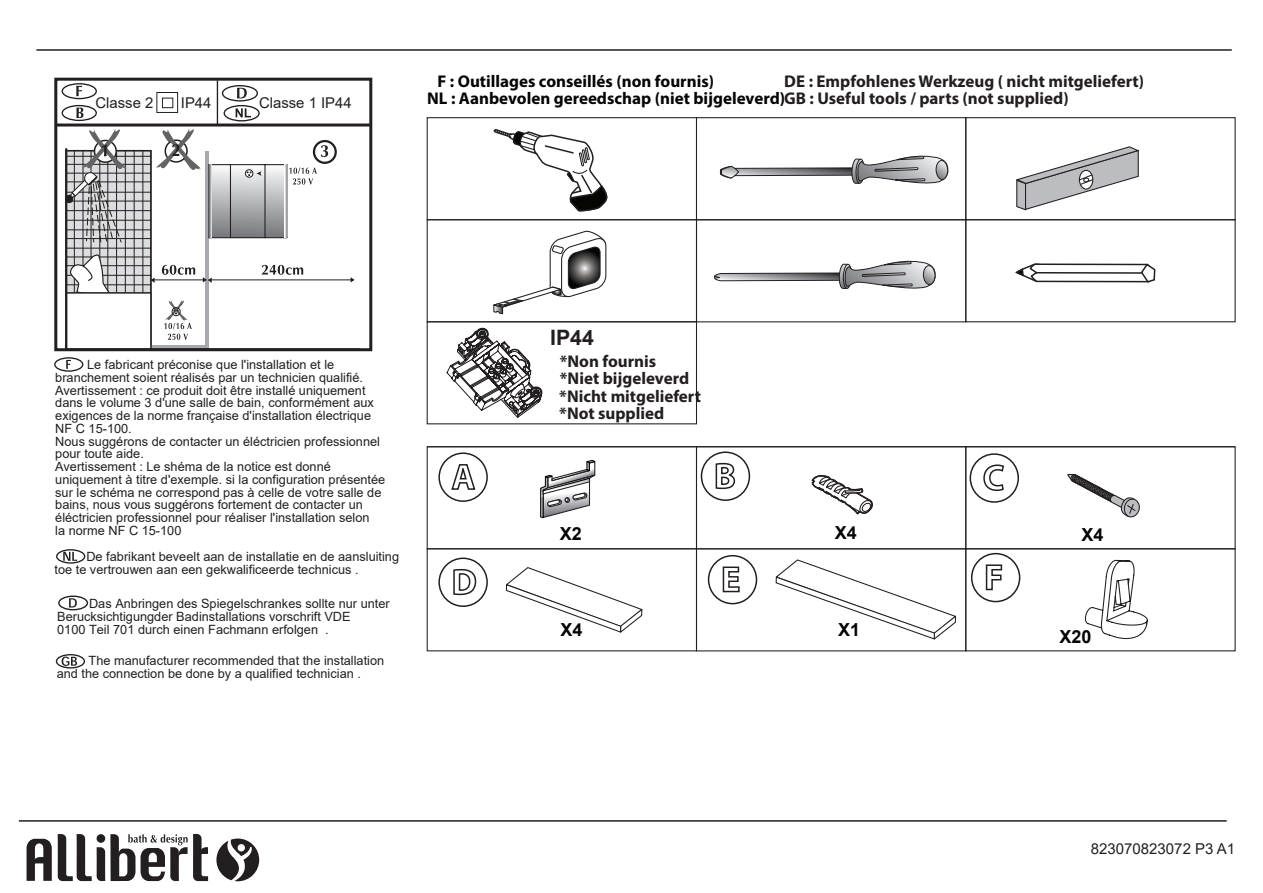
<style>
.page{position:relative;width:1263px;height:893px;background:#fff}
.page>*{position:absolute;margin:0;border:0;box-sizing:border-box;transform-origin:0 0}
.t1{font:700 21.3px "Arial";color:#231f20}
.t2{font:700 18px "Arial";color:#050504}
.t3{font:700 16.95px/17px "Myriad Pro";color:#231f20}
.t4{font:700 16.95px "Myriad Pro";color:#050504}
.t5{font:15px "Arial";color:#231f20}
.t6{font:14.85px "Arial";color:#231f20}
.t7{font:12.75px/12.8px "Arial";color:#231f20}
.s1{color:#050504}
</style>
<div class="page">
<hr style="left:36px;top:49px;width:1196px;height:2px;background:#231f20">
<hr style="left:19px;top:820px;width:1208px;height:2px;background:#231f20">
<div style="left:54px;top:357px;width:29px;height:15px;border:1px solid #231f20;border-radius:50%"></div>
<svg style="left:66px;top:360px;width:5px;height:9px"></svg>
<div style="left:56px;top:654px;width:29px;height:15px;border:1px solid #231f20;border-radius:50%"></div>
<svg style="left:62px;top:657px;width:15px;height:9px"></svg>
<div style="left:56px;top:549px;width:29px;height:15px;border:1px solid #231f20;border-radius:50%"></div>
<svg style="left:63px;top:552px;width:14px;height:9px"></svg>
<div style="left:58px;top:596px;width:30px;height:14px;border:1px solid #231f20;border-radius:50%"></div>
<svg style="left:69px;top:598px;width:8px;height:9px"></svg>
<svg style="left:314px;top:141px;width:22px;height:22px"></svg>
<div style="left:313px;top:140px;width:24px;height:24px;border:2px solid #231f20;border-radius:50%"></div>
<svg style="left:321px;top:145px;width:7px;height:2px"></svg>
<div style="left:62px;top:83px;width:35px;height:16px;border:1px solid #231f20;border-radius:50%"></div>
<svg style="left:76px;top:86px;width:6px;height:10px"></svg>
<div style="left:62px;top:105px;width:35px;height:16px;border:1px solid #231f20;border-radius:50%"></div>
<svg style="left:76px;top:108px;width:7px;height:10px"></svg>
<svg style="left:64px;top:147px;width:298px;height:205px"></svg>
<div style="left:54px;top:78px;width:318px;height:273px;border:3px solid #231f20"></div>
<div style="left:156px;top:92px;width:22px;height:21px;border:1px solid #231f20"></div>
<div style="left:162px;top:98px;width:11px;height:10px;border:1px solid #231f20"></div>
<svg style="left:156px;top:129px;width:45px;height:41px"></svg>
<svg style="left:162px;top:265px;width:33px;height:10px"></svg>
<hr style="left:56px;top:124px;width:314px;height:3px;background:#231f20">
<svg style="left:64px;top:129px;width:63px;height:114px"></svg>
<svg style="left:164px;top:300px;width:28px;height:40px"></svg>
<svg style="left:262px;top:265px;width:41px;height:10px"></svg>
<hr style="left:205px;top:151px;width:3px;height:197px;background:#a8a9ad">
<svg style="left:151px;top:278px;width:4px;height:5px"></svg>
<hr style="left:152px;top:280px;width:54px;height:1px;background:#231f20">
<svg style="left:203px;top:277px;width:9px;height:6px"></svg>
<svg style="left:351px;top:277px;width:3px;height:5px"></svg>
<hr style="left:209px;top:280px;width:145px;height:1px;background:#231f20">
<div style="left:222px;top:85px;width:36px;height:17px;border:1px solid #231f20;border-radius:50%"></div>
<svg style="left:237px;top:88px;width:10px;height:10px"></svg>
<div style="left:224px;top:105px;width:36px;height:16px;border:1px solid #231f20;border-radius:50%"></div>
<svg style="left:236px;top:108px;width:15px;height:9px"></svg>
<hr style="left:217px;top:80px;width:1px;height:44px;background:#231f20">
<svg style="left:714px;top:260px;width:222px;height:29px"></svg>
<div style="left:923px;top:265px;width:12px;height:20px;border:1px solid #231f20;border-radius:50%"></div>
<svg style="left:1015px;top:263px;width:141px;height:20px"></svg>
<hr style="left:1035px;top:272px;width:107px;height:2px;background:#231f20">
<svg style="left:1016px;top:146px;width:123px;height:65px"></svg>
<div style="left:427px;top:117px;width:270px;height:103px;border:1px solid #231f20"></div>
<div style="left:696px;top:117px;width:270px;height:103px;background:#fff;border:1px solid #231f20"></div>
<div style="left:965px;top:117px;width:271px;height:103px;border:1px solid #231f20"></div>
<div style="left:427px;top:219px;width:270px;height:103px;border:1px solid #231f20"></div>
<div style="left:696px;top:219px;width:270px;height:103px;border:1px solid #231f20"></div>
<div style="left:965px;top:219px;width:271px;height:103px;border:1px solid #231f20"></div>
<div style="left:427px;top:321px;width:270px;height:103px;border:1px solid #231f20"></div>
<svg style="left:720px;top:155px;width:228px;height:29px"></svg>
<svg style="left:493px;top:129px;width:115px;height:83px"></svg>
<svg style="left:493px;top:230px;width:114px;height:85px"></svg>
<svg style="left:446px;top:328px;width:96px;height:90px"></svg>
<svg style="left:209px;top:164px;width:108px;height:74px"></svg>
<hr style="left:230px;top:165px;width:1px;height:73px;background:#231f20">
<svg style="left:1067px;top:473px;width:73px;height:45px"></svg>
<svg style="left:811px;top:475px;width:62px;height:40px"></svg>
<svg style="left:540px;top:460px;width:56px;height:59px"></svg>
<svg style="left:505px;top:567px;width:138px;height:66px"></svg>
<svg style="left:453px;top:568px;width:24px;height:28px"></svg>
<div style="left:438px;top:557px;width:50px;height:50px;border:2px solid #231f20;border-radius:50%"></div>
<div style="left:427px;top:446px;width:270px;height:103px;border:1px solid #231f20"></div>
<div style="left:696px;top:446px;width:270px;height:103px;border:1px solid #231f20"></div>
<div style="left:965px;top:446px;width:270px;height:103px;border:1px solid #231f20"></div>
<svg style="left:450px;top:456px;width:26px;height:34px"></svg>
<div style="left:438px;top:452px;width:50px;height:50px;border:2px solid #231f20;border-radius:50%"></div>
<div style="left:427px;top:548px;width:270px;height:103px;border:1px solid #231f20"></div>
<div style="left:696px;top:548px;width:270px;height:103px;border:1px solid #231f20"></div>
<div style="left:965px;top:548px;width:270px;height:103px;border:1px solid #231f20"></div>
<svg style="left:715px;top:462px;width:21px;height:28px"></svg>
<div style="left:701px;top:451px;width:49px;height:50px;border:2px solid #231f20;border-radius:50%"></div>
<svg style="left:983px;top:464px;width:22px;height:27px"></svg>
<div style="left:969px;top:453px;width:50px;height:50px;border:2px solid #231f20;border-radius:50%"></div>
<svg style="left:722px;top:566px;width:18px;height:27px"></svg>
<div style="left:708px;top:555px;width:49px;height:49px;border:2px solid #231f20;border-radius:50%"></div>
<svg style="left:985px;top:564px;width:18px;height:27px"></svg>
<div style="left:971px;top:553px;width:49px;height:49px;border:2px solid #231f20;border-radius:50%"></div>
<svg style="left:1084px;top:559px;width:64px;height:81px"></svg>
<svg style="left:775px;top:559px;width:182px;height:81px"></svg>
<svg style="left:284px;top:165px;width:3px;height:73px"></svg>
<svg style="left:209px;top:165px;width:3px;height:73px"></svg>
<svg style="left:58px;top:834px;width:150px;height:47px"></svg>
<svg style="left:27px;top:839px;width:25px;height:42px"></svg>
<svg style="left:216px;top:838px;width:43px;height:43px"></svg>
<p class="t6" style="left:95px;top:92px;width:59px">Classe 2</p>
<p class="t6" style="left:181px;top:92px;width:32px">IP44</p>
<p class="t6" style="left:259px;top:93px;width:94px">Classe 1 IP44</p>
<h3 class="t4" style="left:437px;top:70px;width:278px">F : Outillages conseillés (non fournis)</h3>
<h3 class="t3" style="left:427px;top:72px;width:718px;text-indent:357px">DE : Empfohlenes Werkzeug ( nicht mitgeliefert)<br><span class="s1">NL : Aanbevolen gereedschap (niet bijgeleverd)</span>GB : Useful tools / parts (not supplied)</h3>
<p class="t7" style="left:55px;top:358px;width:331px;text-indent:32px">Le fabricant préconise que l'installation et le branchement soient réalisés par un technicien qualifié.<br>Avertissement : ce produit doit être installé uniquement dans le volume 3 d'une salle de bain, conformément aux exigences de la norme française d'installation électrique NF C 15-100.<br>Nous suggérons de contacter un éléctricien professionnel pour toute aide.<br>Avertissement : Le shéma de la notice est donné uniquement à titre d'exemple. si la configuration présentée sur le schéma ne correspond pas à celle de votre salle de bains, nous vous suggérons fortement de contacter un éléctricien professionnel pour réaliser l'installation selon<br>la norme NF C 15-100</p>
<p class="t7" style="left:55px;top:551px;width:346px;text-indent:32px">De fabrikant beveelt aan de installatie en de aansluiting toe te vertrouwen aan een gekwalificeerde technicus .</p>
<p class="t7" style="left:57px;top:597px;width:334px;text-indent:32px">Das Anbringen des Spiegelschrankes sollte nur unter<br>Berucksichtigungder Badinstallations vorschrift VDE<br>0100 Teil 701 durch einen Fachmann erfolgen .</p>
<p class="t7" style="left:57px;top:654px;width:329px;text-indent:32px">The manufacturer recommended that the installation and the connection be done by a qualified technician .</p>
<h1 class="t1" style="left:550px;top:322px;width:45px">IP44</h1>
<h3 class="t3" style="left:560px;top:352px;width:131px">*Non fournis *Niet bijgeleverd</h3>
<h3 class="t3" style="left:559px;top:388px;width:143px">*Nicht mitgeliefert *Not supplied</h3>
<h2 class="t2" style="left:835px;top:520px;width:24px">X4</h2>
<h2 class="t2" style="left:560px;top:521px;width:24px">X2</h2>
<h2 class="t2" style="left:1081px;top:522px;width:24px">X4</h2>
<h2 class="t2" style="left:560px;top:616px;width:24px">X4</h2>
<h2 class="t2" style="left:838px;top:616px;width:24px">X1</h2>
<h2 class="t2" style="left:1059px;top:623px;width:34px">X20</h2>
<p class="t5" style="left:1091px;top:838px;width:146px">823070823072 P3 A1</p>
</div>
